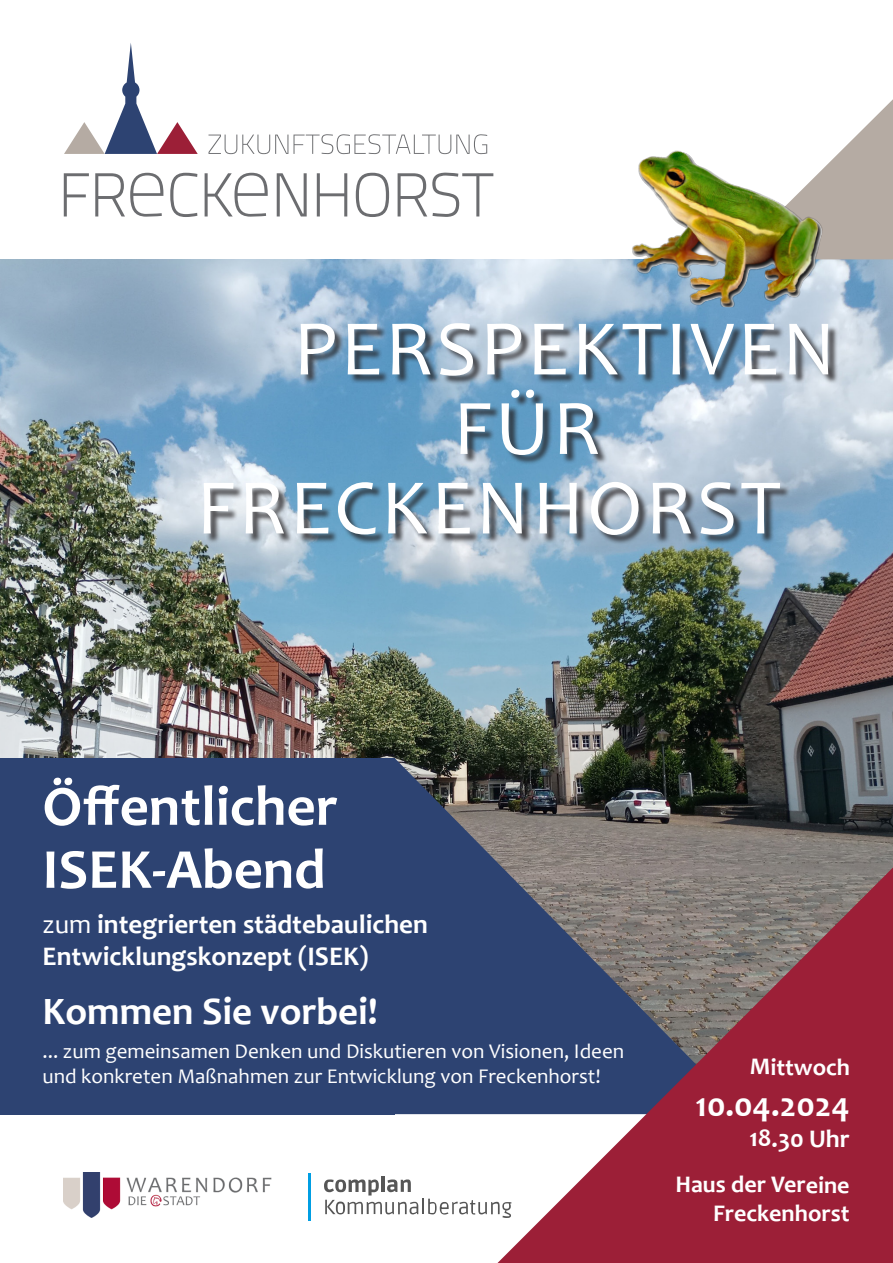
<style>
.page{position:relative;width:893px;height:1263px;background:#fff}
.page>*{position:absolute;margin:0;border:0;box-sizing:border-box;transform-origin:0 0}
.t1{font:79.5px "Candara";letter-spacing:.04em;color:#fff}
.t2{font:700 57px/63px "Candara";color:#fff}
.t3{font:700 39px "Candara";color:#fff}
.t4{font:700 34.5px "Candara";letter-spacing:-.005em;color:#fff}
.t5{font:700 27px/32.4px "Candara";color:#fff}
.t6{font:700 25.5px "Candara";letter-spacing:-.005em;color:#fff}
.t7{font:700 24px/28.8px "Candara";letter-spacing:-.005em;color:#fff;text-align:right}
.t8{font:21px/25.2px "Candara";color:#fff}
.s1{font-weight:400}
</style>
<div class="page">
<img style="left:0;top:259px;width:893px;height:608px">
<svg style="left:395px;top:758px;width:350px;height:356px;background:#454f63"></svg>
<svg style="left:868px;top:99px;width:25px;height:160px;background:#bcb2ab"></svg>
<div style="left:205px;top:325px;width:634px;height:220px;background:#231f20;opacity:.75"></div>
<div style="left:0;top:758px;width:395px;height:356px;background:#2d4372"></div>
<img style="left:64px;top:1172px;width:207px;height:45px">
<hr style="left:381px;top:1176px;width:4px;height:16px;background:#565656">
<svg style="left:324px;top:1179px;width:173px;height:36px"></svg>
<hr style="left:308px;top:1173px;width:2px;height:47px;background:#009ee3">
<img style="left:565px;top:124px;width:308px;height:186px">
<svg style="left:209px;top:135px;width:79px;height:19px"></svg>
<svg style="left:294px;top:134px;width:193px;height:20px"></svg>
<svg style="left:64px;top:43px;width:134px;height:111px"></svg>
<svg style="left:64px;top:173px;width:25px;height:43px"></svg>
<svg style="left:95px;top:173px;width:68px;height:44px"></svg>
<svg style="left:170px;top:173px;width:27px;height:44px"></svg>
<svg style="left:205px;top:173px;width:63px;height:44px"></svg>
<svg style="left:277px;top:173px;width:30px;height:43px"></svg>
<svg style="left:317px;top:173px;width:30px;height:43px"></svg>
<svg style="left:356px;top:173px;width:33px;height:44px"></svg>
<svg style="left:398px;top:173px;width:95px;height:44px"></svg>
<svg style="left:497px;top:867px;width:396px;height:396px;background:#884d60"></svg>
<p class="t1" style="left:293px;top:299px;width:544px">PERSPEKTIVEN</p>
<p class="t1" style="left:453px;top:378px;width:149px">FÜR</p>
<p class="t1" style="left:196px;top:458px;width:586px">FRECKENHORST</p>
<p class="t2" style="left:43px;top:774px;width:297px">Öffentlicher<br>ISEK-Abend</p>
<p class="t5" style="left:43px;top:908px;width:387px"><span class="s1">zum</span> integrierten städtebaulichen<br>Entwicklungskonzept (ISEK)</p>
<p class="t3" style="left:43px;top:987px;width:337px">Kommen Sie vorbei!</p>
<p class="t8" style="left:43px;top:1038px;width:583px">... zum gemeinsamen Denken und Diskutieren von Visionen, Ideen und konkreten Maßnahmen zur Entwicklung von Freckenhorst!</p>
<p class="t7" style="left:750px;top:1052px;width:102px">Mittwoch</p>
<p class="t4" style="left:696px;top:1083px;width:156px">10.04.2024</p>
<p class="t6" style="left:749px;top:1122px;width:102px">18.30 Uhr</p>
<p class="t7" style="left:675px;top:1170px;width:176px">Haus der Vereine<br>Freckenhorst</p>
</div>
